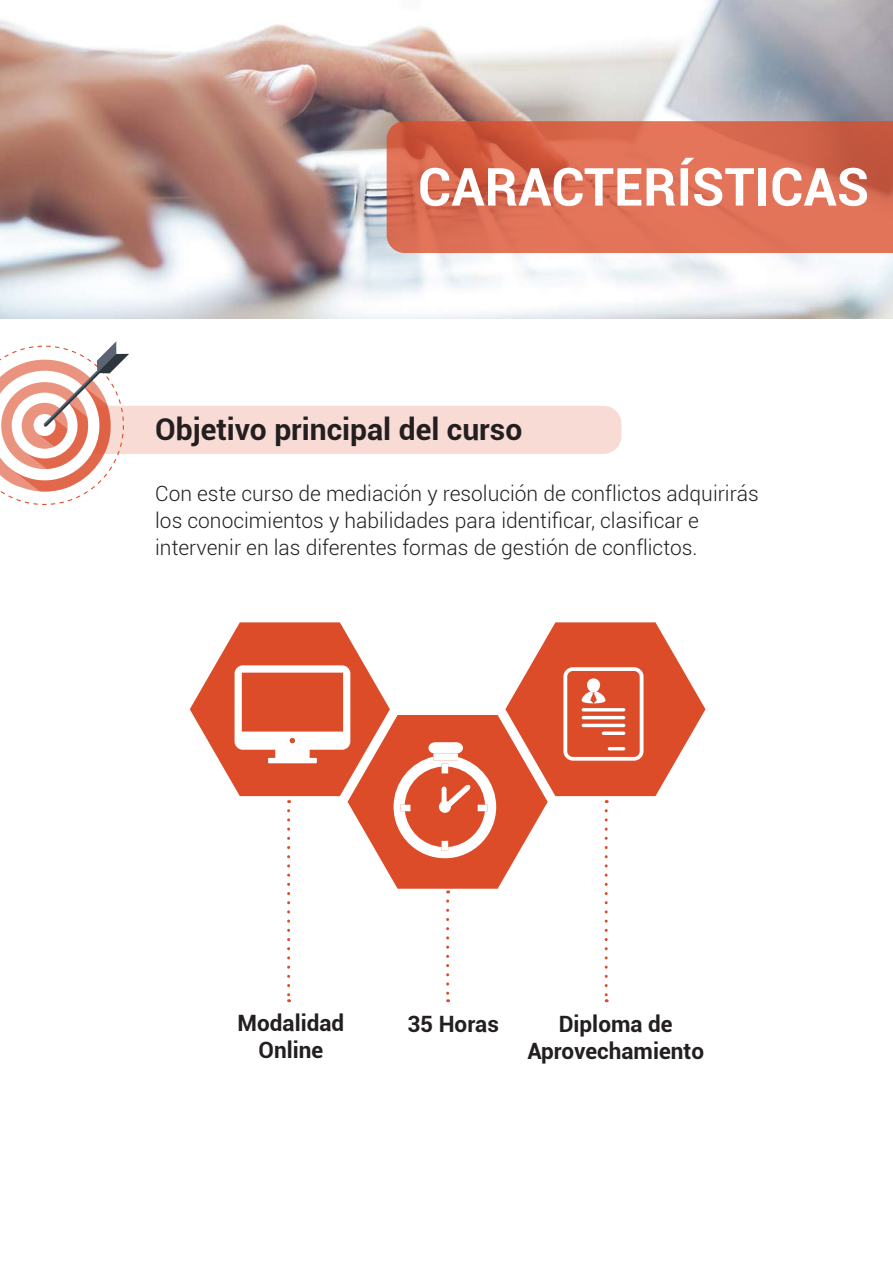
<style>
.page{position:relative;width:893px;height:1263px;background:#fff}
.page>*{position:absolute;margin:0;border:0;box-sizing:border-box;transform-origin:0 0}
.t1{font:700 52.5px "Roboto";color:#fff}
.t2{font:700 30px "Roboto";color:#231f20}
.t3{font:700 22.5px/27px "Roboto";color:#231f20;text-align:center}
.t4{font:300 21px/27px "Roboto";color:#231f20}
</style>
<div class="page">
<img style="left:0;top:0;width:893px;height:318px">
<svg style="left:387px;top:121px;width:506px;height:132px;background:#da6b51"></svg>
<svg style="left:0;top:341px;width:621px;height:164px"></svg>
<svg style="left:190px;top:622px;width:515px;height:380px"></svg>
<h1 class="t1" style="left:418px;top:150px;width:453px">CARACTERÍSTICAS</h1>
<h2 class="t2" style="left:155px;top:408px;width:369px">Objetivo principal del curso</h2>
<p class="t4" style="left:155px;top:479px;width:605px">Con este curso de mediación y resolución de conflictos adquirirás los conocimientos y habilidades para identificar, clasificar e intervenir en las diferentes formas de gestión de conflictos.</p>
<p class="t3" style="left:238px;top:1009px;width:108px">Modalidad<br>Online</p>
<p class="t3" style="left:407px;top:1010px;width:93px">35 Horas</p>
<p class="t3" style="left:527px;top:1010px;width:178px">Diploma de<br>Aprovechamiento</p>
</div>
